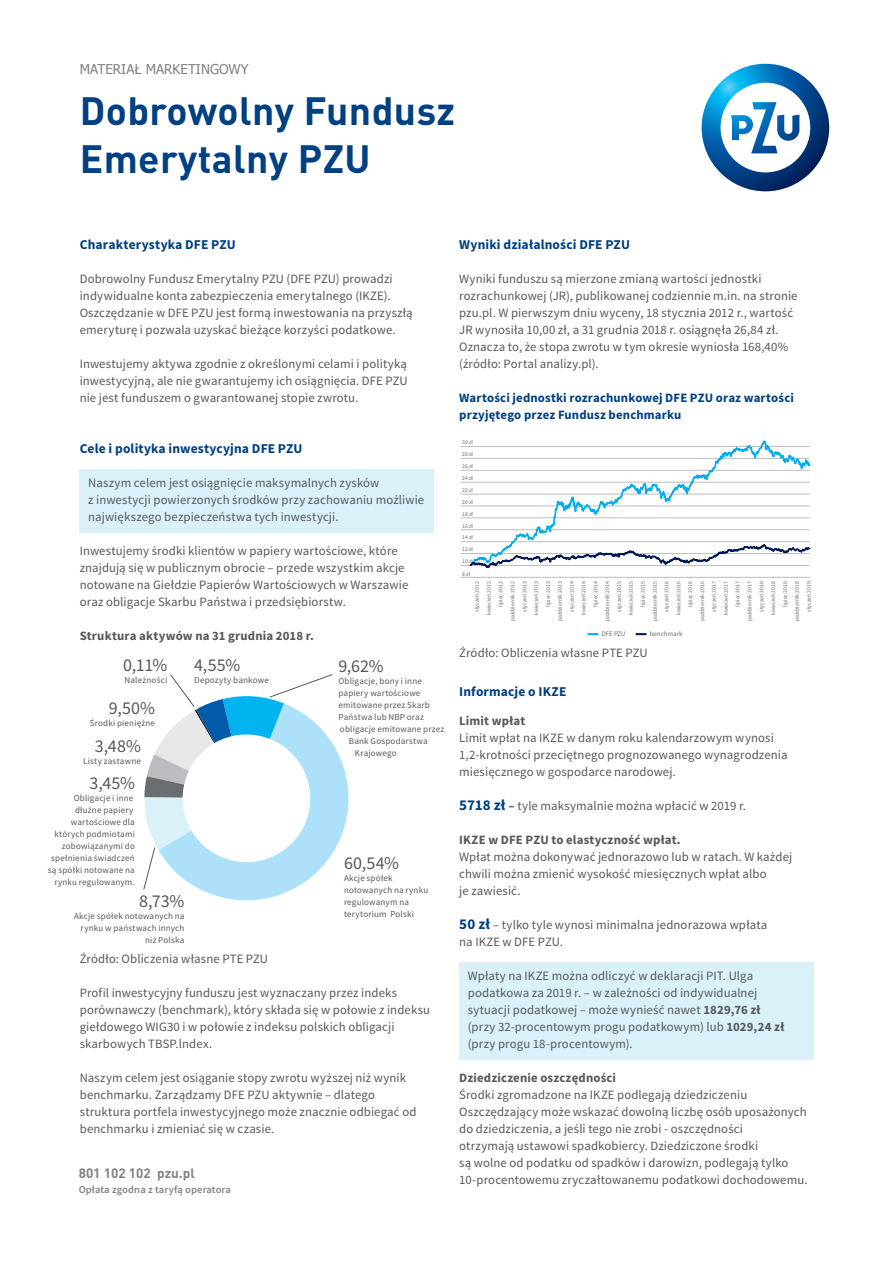
<style>
.page{position:relative;width:893px;height:1263px;background:#fff}
.page>*{position:absolute;margin:0;border:0;box-sizing:border-box;transform-origin:0 0}
.t1{font:700 39px/48px "DIN Pro Pl";letter-spacing:.01em;color:#014081}
.t2{font:18px "Source Sans Pro";color:#57585a}
.t3{font:700 13.5px "Source Sans Pro";letter-spacing:.01em;color:#014081}
.t4{font:13.5px "Tahoma";color:#808285}
.t5{font:700 13.5px "DIN Pro Pl";color:#808285}
.t6{font:12.75px/17px "Source Sans Pro";letter-spacing:.01em;color:#57585a}
.t7{font:700 12.75px "Source Sans Pro";letter-spacing:.01em;color:#57585a}
.t8{font:700 12.75px/17px "Source Sans Pro";letter-spacing:.01em;color:#014081}
.t9{font:600 10.5px "Source Sans Pro";letter-spacing:.015em;color:#808285}
.t10{font:9px/12px "Source Sans Pro";letter-spacing:.02em;color:#57585a;text-align:right}
.t11{font:6.9px "Source Sans Pro";color:#6c6d70}
.t12{font:5.7px/11.9px "Source Sans Pro";color:#6c6d70;text-align:right}
.s1{font-weight:700;font-size:15px;color:#014081}
.s2{font-weight:700}
</style>
<div class="page">
<div style="left:80px;top:469px;width:354px;height:64px;background:#daf1f9"></div>
<div style="left:459px;top:962px;width:354px;height:98px;background:#daf1f9"></div>
<svg style="left:588px;top:633px;width:10px;height:2px"></svg>
<svg style="left:636px;top:633px;width:10px;height:2px"></svg>
<hr style="left:460px;top:565px;width:349px;height:1px;background:#bcbdc0">
<hr style="left:460px;top:553px;width:349px;height:1px;background:#bcbdc0">
<hr style="left:460px;top:541px;width:349px;height:1px;background:#bcbdc0">
<hr style="left:460px;top:529px;width:349px;height:1px;background:#bcbdc0">
<hr style="left:460px;top:518px;width:349px;height:1px;background:#bcbdc0">
<hr style="left:460px;top:506px;width:349px;height:1px;background:#bcbdc0">
<hr style="left:460px;top:494px;width:349px;height:1px;background:#bcbdc0">
<hr style="left:460px;top:482px;width:349px;height:1px;background:#bcbdc0">
<hr style="left:460px;top:470px;width:349px;height:1px;background:#bcbdc0">
<hr style="left:460px;top:458px;width:349px;height:1px;background:#bcbdc0">
<hr style="left:460px;top:577px;width:349px;height:1px;background:#bcbdc0">
<hr style="left:460px;top:446px;width:349px;height:1px;background:#bcbdc0">
<svg style="left:469px;top:440px;width:342px;height:101px"></svg>
<svg style="left:468px;top:541px;width:343px;height:38px"></svg>
<svg style="left:143px;top:674px;width:206px;height:227px"></svg>
<svg style="left:702px;top:64px;width:127px;height:127px"></svg>
<p class="t4" style="left:80px;top:60px;width:170px">MATERIAŁ MARKETINGOWY</p>
<h1 class="t1" style="left:80px;top:86px;width:377px">Dobrowolny Fundusz<br>Emerytalny PZU</h1>
<p class="t3" style="left:80px;top:236px;width:158px">Charakterystyka DFE PZU</p>
<p class="t6" style="left:80px;top:270px;width:335px">Dobrowolny Fundusz Emerytalny PZU (DFE PZU) prowadzi indywidualne konta zabezpieczenia emerytalnego (IKZE).<br>Oszczędzanie w DFE PZU jest formą inwestowania na przyszłą emeryturę i pozwala uzyskać bieżące korzyści podatkowe.</p>
<p class="t6" style="left:80px;top:355px;width:329px;text-align:justify">Inwestujemy aktywa zgodnie z określonymi celami i polityką inwestycyjną, ale nie gwarantujemy ich osiągnięcia. DFE PZU nie jest funduszem o gwarantowanej stopie zwrotu.</p>
<p class="t3" style="left:80px;top:440px;width:224px">Cele i polityka inwestycyjna DFE PZU</p>
<p class="t6" style="left:88px;top:474px;width:338px">Naszym celem jest osiągnięcie maksymalnych zysków<br>z inwestycji powierzonych środków przy zachowaniu możliwie największego bezpieczeństwa tych inwestycji.</p>
<p class="t6" style="left:80px;top:542px;width:330px">Inwestujemy środki klientów w papiery wartościowe, które znajdują się w publicznym obrocie – przede wszystkim akcje notowane na Giełdzie Papierów Wartościowych w Warszawie oraz obligacje Skarbu Państwa i przedsiębiorstw.</p>
<p class="t7" style="left:80px;top:628px;width:236px">Struktura aktywów na 31 grudnia 2018 r.</p>
<h2 class="t2" style="left:123px;top:653px;width:46px">0,11%</h2>
<p class="t10" style="left:125px;top:674px;width:44px">Należności</p>
<h2 class="t2" style="left:109px;top:697px;width:48px">9,50%</h2>
<p class="t10" style="left:90px;top:718px;width:67px">Środki pieniężne</p>
<h2 class="t2" style="left:95px;top:735px;width:48px">3,48%</h2>
<p class="t10" style="left:83px;top:755px;width:59px">Listy zastawne</p>
<h2 class="t2" style="left:89px;top:772px;width:47px">3,45%</h2>
<p class="t10" style="left:48px;top:792px;width:88px">Obligacje i inne dłużne papiery wartościowe dla których podmiotami zobowiązanymi do spełnienia świadczeń są spółki notowane na rynku regulowanym.</p>
<h2 class="t2" style="left:139px;top:890px;width:47px">8,73%</h2>
<p class="t10" style="left:74px;top:910px;width:112px">Akcje spółek notowanych na rynku w państwach innych niż Polska</p>
<h2 class="t2" style="left:194px;top:653px;width:47px">4,55%</h2>
<p class="t10" style="left:194px;top:674px;width:76px">Depozyty bankowe</p>
<p class="t6" style="left:80px;top:951px;width:190px">Źródło: Obliczenia własne PTE PZU</p>
<h2 class="t2" style="left:338px;top:654px;width:47px">9,62%</h2>
<p class="t10" style="left:338px;top:675px;width:85px">Obligacje, bony i inne</p>
<p class="t10" style="left:338px;top:687px;width:83px">papiery wartościowe</p>
<p class="t10" style="left:338px;top:699px;width:93px">emitowane przez Skarb</p>
<p class="t10" style="left:338px;top:711px;width:87px">Państwa lub NBP oraz</p>
<p class="t10" style="left:340px;top:723px;width:106px">obligacje emitowane przez</p>
<p class="t10" style="left:349px;top:735px;width:80px">Bank Gospodarstwa</p>
<p class="t10" style="left:355px;top:747px;width:43px">Krajowego</p>
<h2 class="t2" style="left:344px;top:852px;width:57px">60,54%</h2>
<p class="t10" style="left:344px;top:872px;width:86px;text-align:left">Akcje spółek notowanych na rynku regulowanym na terytorium Polski</p>
<p class="t6" style="left:80px;top:985px;width:352px">Profil inwestycyjny funduszu jest wyznaczany przez indeks porównawczy (benchmark), który składa się w połowie z indeksu giełdowego WIG30 i w połowie z indeksu polskich obligacji skarbowych TBSP.lndex.</p>
<p class="t6" style="left:80px;top:1070px;width:338px">Naszym celem jest osiąganie stopy zwrotu wyższej niż wynik benchmarku. Zarządzamy DFE PZU aktywnie – dlatego struktura portfela inwestycyjnego może znacznie odbiegać od benchmarku i zmieniać się w czasie.</p>
<p class="t5" style="left:79px;top:1164px;width:118px">801 102 102 pzu.pl</p>
<p class="t9" style="left:79px;top:1182px;width:154px">Opłata zgodna z taryfą operatora</p>
<p class="t3" style="left:459px;top:236px;width:172px">Wyniki działalności DFE PZU</p>
<p class="t6" style="left:459px;top:270px;width:340px">Wyniki funduszu są mierzone zmianą wartości jednostki rozrachunkowej (JR), publikowanej codziennie m.in. na stronie pzu.pl. W pierwszym dniu wyceny, 18 stycznia 2012 r., wartość JR wynosiła 10,00 zł, a 31 grudnia 2018 r. osiągnęła 26,84 zł.<br>Oznacza to, że stopa zwrotu w tym okresie wyniosła 168,40% (źródło: Portal analizy.pl).</p>
<p class="t8" style="left:459px;top:390px;width:336px">Wartości jednostki rozrachunkowej DFE PZU oraz wartości przyjętego przez Fundusz benchmarku</p>
<p class="t12" style="left:462px;top:436px;width:12px">30 zł</p>
<p class="t12" style="left:462px;top:448px;width:12px">28 zł</p>
<p class="t12" style="left:462px;top:460px;width:12px">26 zł</p>
<p class="t12" style="left:462px;top:472px;width:12px">24 zł</p>
<p class="t12" style="left:462px;top:484px;width:12px">22 zł</p>
<p class="t12" style="left:462px;top:496px;width:12px">20 zł</p>
<p class="t12" style="left:462px;top:508px;width:12px">18 zł</p>
<p class="t12" style="left:462px;top:520px;width:12px">16 zł</p>
<p class="t12" style="left:462px;top:532px;width:12px">14 zł</p>
<p class="t12" style="left:462px;top:543px;width:12px">12 zł</p>
<p class="t12" style="left:462px;top:555px;width:12px">10 zł</p>
<p class="t12" style="left:462px;top:568px;width:9px">8 zł</p>
<p class="t12" style="left:471px;top:621px;width:42px;rotate:-90deg">styczeń 2012 kwiecień 2012 lipiec 2012 październik 2012 styczeń 2013 kwiecień 2013 lipiec 2013 październik 2013 styczeń 2014 kwiecień 2014 lipiec 2014 październik 2014 styczeń 2015 kwiecień 2015 lipiec 2015 październik 2015 styczeń 2016</p>
<p class="t12" style="left:708px;top:621px;width:42px;rotate:-90deg">styczeń 2017 kwiecień 2017 lipiec 2017 październik 2017 styczeń 2018 kwiecień 2018 lipiec 2018 październik 2018 styczeń 2019</p>
<p class="t12" style="left:673px;top:621px;width:42px;rotate:-90deg">kwiecień 2016 lipiec 2016 październik 2016</p>
<p class="t11" style="left:602px;top:629px;width:25px">DFE PZU</p>
<p class="t11" style="left:650px;top:629px;width:34px">benchmark</p>
<p class="t6" style="left:459px;top:645px;width:190px">Źródło: Obliczenia własne PTE PZU</p>
<p class="t3" style="left:459px;top:683px;width:109px">Informacje o IKZE</p>
<p class="t7" style="left:459px;top:713px;width:68px">Limit wpłat</p>
<p class="t6" style="left:459px;top:730px;width:330px">Limit wpłat na IKZE w danym roku kalendarzowym wynosi<br>1,2-krotności przeciętnego prognozowanego wynagrodzenia miesięcznego w gospodarce narodowej.</p>
<p class="t6" style="left:459px;top:798px;width:288px"><span class="s1">5718 zł</span> <span class="s2">–</span> tyle maksymalnie można wpłacić w 2019 r.</p>
<p class="t7" style="left:459px;top:832px;width:223px">IKZE w DFE PZU to elastyczność wpłat.</p>
<p class="t6" style="left:459px;top:849px;width:334px">Wpłat można dokonywać jednorazowo lub w ratach. W każdej chwili można zmienić wysokość miesięcznych wpłat albo<br>je zawiesić.</p>
<p class="t6" style="left:459px;top:917px;width:310px"><span class="s1">50 zł</span> – tylko tyle wynosi minimalna jednorazowa wpłata na IKZE w DFE PZU.</p>
<p class="t6" style="left:468px;top:968px;width:318px">Wpłaty na IKZE można odliczyć w deklaracji PIT. Ulga podatkowa za 2019 r. – w zależności od indywidualnej sytuacji podatkowej – może wynieść nawet <span class="s2">1829,76 zł </span>(przy 32-procentowym progu podatkowym) lub <span class="s2">1029,24 zł </span>(przy progu 18-procentowym).</p>
<p class="t7" style="left:459px;top:1070px;width:158px">Dziedziczenie oszczędności</p>
<p class="t6" style="left:459px;top:1087px;width:350px">Środki zgromadzone na IKZE podlegają dziedziczeniu Oszczędzający może wskazać dowolną liczbę osób uposażonych do dziedziczenia, a jeśli tego nie zrobi - oszczędności<br>otrzymają ustawowi spadkobiercy. Dziedziczone środki<br>są wolne od podatku od spadków i darowizn, podlegają tylko 10-procentowemu zryczałtowanemu podatkowi dochodowemu.</p>
</div>
